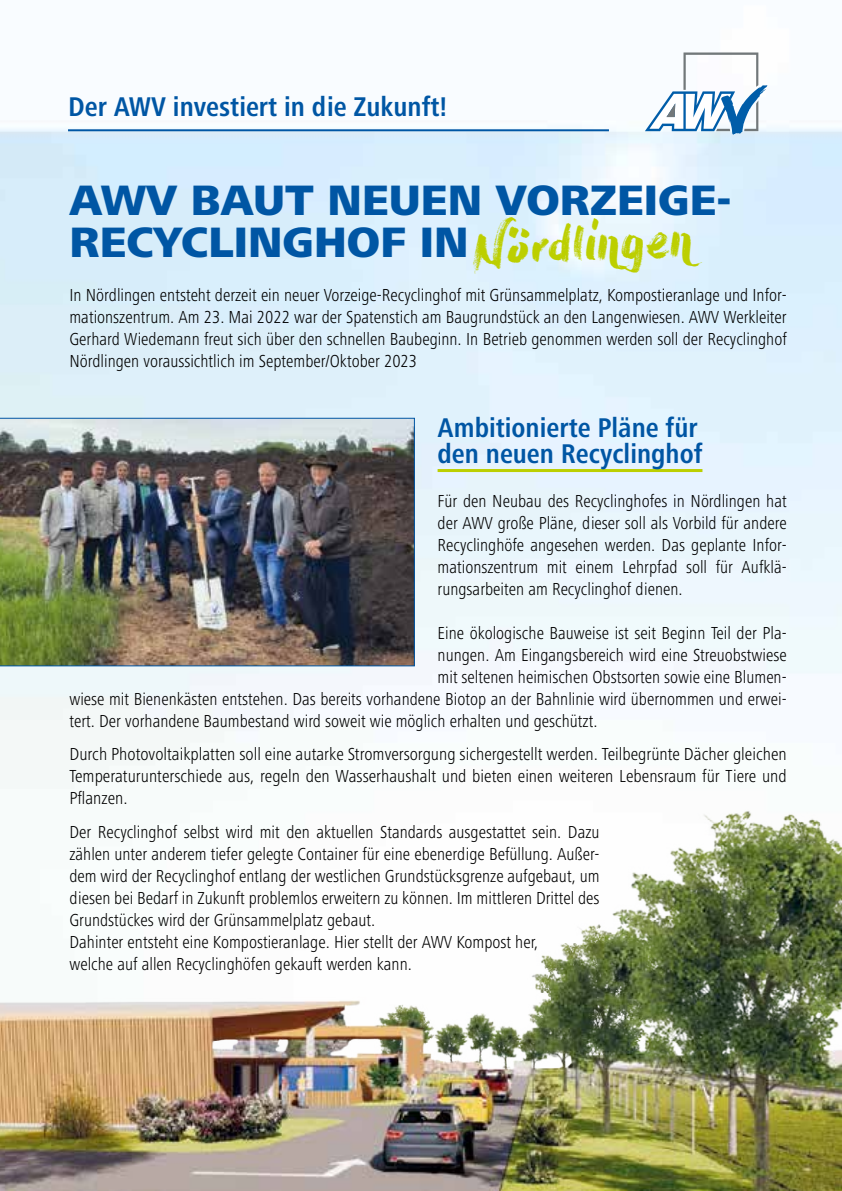
<style>
.page{position:relative;width:842px;height:1191px;background:#fff}
.page>*{position:absolute;margin:0;border:0;box-sizing:border-box;transform-origin:0 0}
.t1{font:48px "Dry Brush";color:#bccf00}
.t2{font:800 44px/42px "Frutiger Next";color:#0056a4}
.t3{font:700 condensed 28px/26px "Frutiger Next";color:#0056a4}
.t4{font:300 condensed 18px/22px "Frutiger Next";color:#000;text-align:justify}
</style>
<div class="page">
<hr style="left:68px;top:129px;width:541px;height:2px;background:#0056a4">
<svg style="left:645px;top:52px;width:123px;height:83px"></svg>
<img style="left:0;top:797px;width:842px;height:394px">
<img style="left:0;top:418px;width:415px;height:248px">
<hr style="left:438px;top:469px;width:264px;height:3px;background:#bccf00">
<h3 class="t3" style="left:68px;top:93px;width:381px">Der AWV investiert in die Zukunft!</h3>
<h3 class="t3" style="left:71px;top:93px;width:188px">Abfuhrpla 2023</h3>
<h2 class="t2" style="left:69px;top:180px;width:664px">AWV BAUT NEUEN VORZEIGE-<br>RECYCLINGHOF IN</h2>
<p class="t4" style="left:69px;top:284px;width:719px">In Nördlingen entsteht derzeit ein neuer Vorzeige-Recyclinghof mit Grünsammelplatz, Kompostieranlage und Infor&shy;mationszentrum. Am 23. Mai 2022 war der Spatenstich am Baugrundstück an den Langenwiesen. AWV Werkleiter Gerhard Wiedemann freut sich über den schnellen Baubeginn. In Betrieb genommen werden soll der Recyclinghof Nördlingen voraussichtlich im September/Oktober 2023</p>
<h1 class="t1" style="left:471px;top:219px;width:223px;rotate:-2deg">Nördlingen</h1>
<h3 class="t3" style="left:438px;top:415px;width:266px">Ambitionierte Pläne für den neuen Recyclinghof</h3>
<p class="t4" style="left:438px;top:490px;width:351px">Für den Neubau des Recyclinghofes in Nördlingen hat der AWV große Pläne, dieser soll als Vorbild für andere Recyclinghöfe angesehen werden. Das geplante Infor&shy;mationszentrum mit einem Lehrpfad soll für Aufklä&shy;rungsarbeiten am Recyclinghof dienen.</p>
<p class="t4" style="left:438px;top:622px;width:351px">Eine ökologische Bauweise ist seit Beginn Teil der Pla-</p>
<p class="t4" style="left:438px;top:644px;width:351px">nungen. Am Eingangsbereich wird eine Streuobstwiese</p>
<p class="t4" style="left:438px;top:666px;width:351px">mit seltenen heimischen Obstsorten sowie eine Blumen-</p>
<p class="t4" style="left:69px;top:688px;width:719px">wiese mit Bienenkästen entstehen. Das bereits vorhandene Biotop an der Bahnlinie wird übernommen und erwei-</p>
<p class="t4" style="left:69px;top:710px;width:530px">tert. Der vorhandene Baumbestand wird soweit wie möglich erhalten und geschützt.</p>
<p class="t4" style="left:69px;top:743px;width:719px">Durch Photovoltaikplatten soll eine autarke Stromversorgung sichergestellt werden. Teilbegrünte Dächer gleichen Temperaturunterschiede aus, regeln den Wasserhaushalt und bieten einen weiteren Lebensraum für Tiere und Pflanzen.</p>
<p class="t4" style="left:69px;top:820px;width:532px;text-align:left">Der Recyclinghof selbst wird mit den aktuellen Standards ausgestattet sein. Dazu zählen unter anderem tiefer gelegte Container für eine ebenerdige Befüllung. Außer&shy;dem wird der Recyclinghof entlang der westlichen Grundstücksgrenze aufgebaut, um diesen bei Bedarf in Zukunft problemlos erweitern zu können. Im mittleren Drittel des Grundstückes wird der Grünsammelplatz gebaut.<br>Dahinter entsteht eine Kompostieranlage. Hier stellt der AWV Kompost her,<br>welche auf allen Recyclinghöfen gekauft werden kann.</p>
</div>
